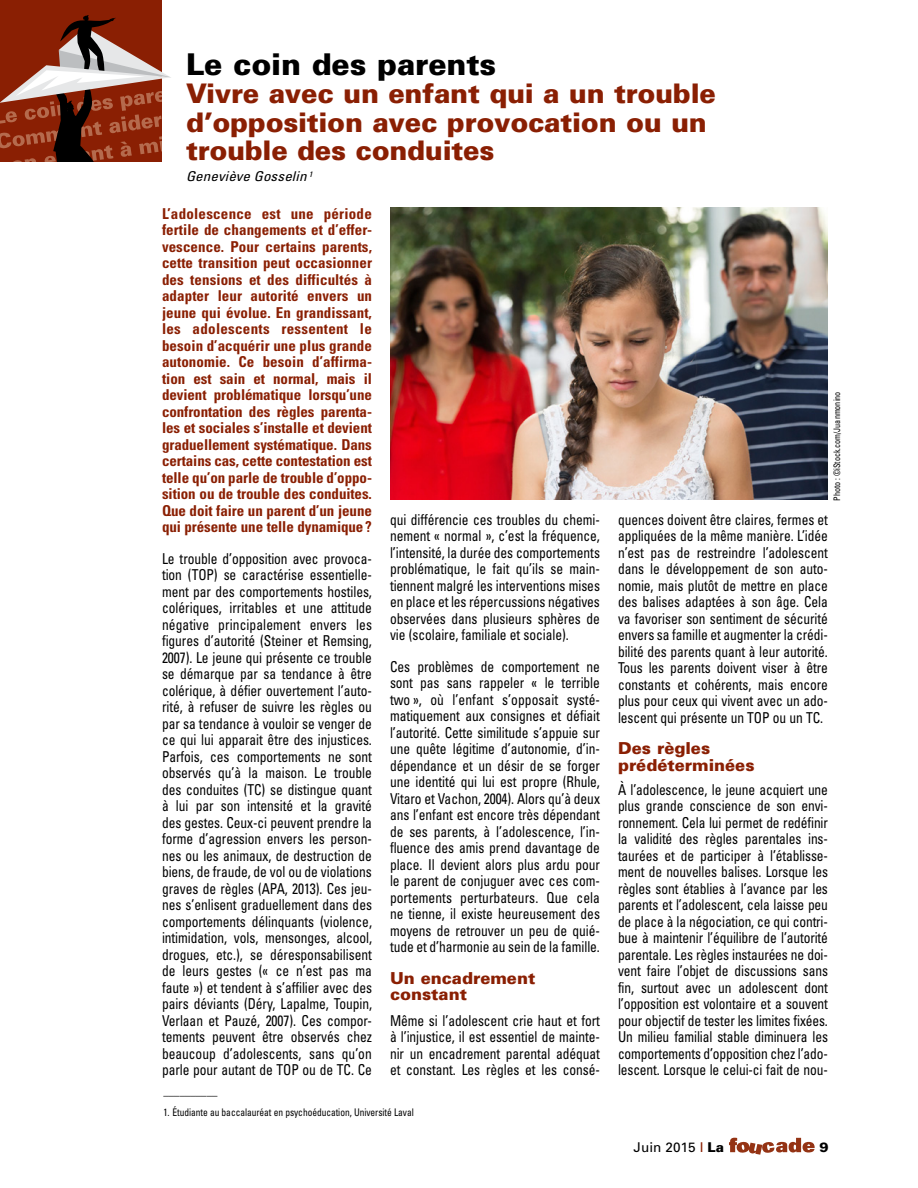
<style>
.page{position:relative;width:918px;height:1188px;background:#fff}
.page>*{position:absolute;margin:0;border:0;box-sizing:border-box;transform-origin:0 0}
.t1{font:900 30px "Univers";letter-spacing:-.005em;color:#000}
.t2{font:900 27px/28.5px "Univers";letter-spacing:-.01em;color:#8a1f03}
.t3{font:900 16.5px/16.5px "Univers";color:#8a1f03}
.t4{font:condensed 15px/16.5px "Univers";letter-spacing:-.005em;color:#000;text-align:justify;scale:.9 1}
.t5{font:700 condensed 15px/16.5px "Univers";letter-spacing:-.005em;color:#8a1f03;text-align:justify}
.t6{font:italic condensed 13.5px "Univers";letter-spacing:.01em;color:#000;scale:1.11 1}
.t7{font:13.5px "Univers";color:#000}
.t8{font:900 13.5px "Univers";color:#000}
.t9{font:condensed 12px "Univers";color:#000;scale:.9 1}
.t10{font:condensed 10.5px "Univers";letter-spacing:-.005em;color:#000;scale:.9 1}
.t11{font:condensed 9px "Univers";color:#000;scale:.9 1}
.s1{color:#8a1f03}
.s2{font-weight:900}
</style>
<div class="page">
<svg style="left:729px;top:1138px;width:86px;height:17px"></svg>
<div style="left:0;top:0;width:162px;height:162px;background:#8a1f03"></div>
<svg style="left:0;top:15px;width:171px;height:147px"></svg>
<img style="left:390px;top:208px;width:438px;height:292px">
<h1 class="t1" style="left:186px;top:46px;width:312px">Le coin des parents</h1>
<h2 class="t2" style="left:186px;top:79px;width:531px">Vivre avec un enfant qui a un trouble d’opposition avec provocation ou un trouble des conduites</h2>
<p class="t6" style="left:186px;top:168px;width:116px">Geneviève Gosselin <sup>1</sup></p>
<p class="t5" style="left:162px;top:205px;width:212px">L’adolescence est une période fertile de changements et d’effer&shy;vescence. Pour certains parents, cette transition peut occasionner des tensions et des difficultés à adapter leur autorité envers un jeune qui évolue. En grandissant, les adolescents ressentent le besoin d’acquérir une plus grande autonomie. Ce besoin d’affirma&shy;tion est sain et normal, mais il devient problématique lorsqu’une confrontation des règles parenta&shy;les et sociales s’installe et devient graduellement systématique. Dans certains cas, cette contestation est telle qu’on parle de trouble d’oppo&shy;sition ou de trouble des conduites.<br>Que doit faire un parent d’un jeune qui présente une telle dynamique?</p>
<p class="t4" style="left:162px;top:550px;width:235px">Le trouble d’opposition avec provoca&shy;tion (TOP) se caractérise essentielle&shy;ment par des comportements hostiles, colériques, irritables et une attitude négative principalement envers les figures d’autorité (Steiner et Remsing, 2007). Le jeune qui présente ce trouble se démarque par sa tendance à être colérique, à défier ouvertement l’auto&shy;rité, à refuser de suivre les règles ou par sa tendance à vouloir se venger de ce qui lui apparait être des injustices.<br>Parfois, ces comportements ne sont observés qu’à la maison. Le trouble des conduites (TC) se distingue quant à lui par son intensité et la gravité des gestes. Ceux-ci peuvent prendre la forme d’agression envers les person&shy;nes ou les animaux, de destruction de biens, de fraude, de vol ou de violations graves de règles (APA, 2013). Ces jeu&shy;nes s’enlisent graduellement dans des comportements délinquants (violence, intimidation, vols, mensonges, alcool, drogues, etc.), se déresponsabilisent de leurs gestes (« ce n’est pas ma faute ») et tendent à s’affilier avec des pairs déviants (Déry, Lapalme, Toupin, Verlaan et Pauzé, 2007). Ces compor&shy;tements peuvent être observés chez beaucoup d’adolescents, sans qu’on parle pour autant de TOP ou de TC. Ce</p>
<p class="t4" style="left:390px;top:511px;width:235px">qui différencie ces troubles du chemi&shy;nement « normal », c’est la fréquence, l’intensité, la durée des comportements problématique, le fait qu’ils se main&shy;tiennent malgré les interventions mises en place et les répercussions négatives observées dans plusieurs sphères de vie (scolaire, familiale et sociale).</p>
<p class="t4" style="left:390px;top:658px;width:235px">Ces problèmes de comportement ne sont pas sans rappeler « le terrible two », où l’enfant s’opposait systé&shy;matiquement aux consignes et défiait l’autorité. Cette similitude s’appuie sur une quête légitime d’autonomie, d’in&shy;dépendance et un désir de se forger une identité qui lui est propre (Rhule, Vitaro et Vachon, 2004). Alors qu’à deux ans l’enfant est encore très dépendant de ses parents, à l’adolescence, l’in&shy;fluence des amis prend davantage de place. Il devient alors plus ardu pour le parent de conjuguer avec ces com&shy;portements perturbateurs. Que cela ne tienne, il existe heureusement des moyens de retrouver un peu de quié&shy;tude et d’harmonie au sein de la famille.</p>
<p class="t3" style="left:390px;top:970px;width:147px">Un encadrement constant</p>
<p class="t4" style="left:390px;top:1012px;width:235px">Même si l’adolescent crie haut et fort à l’injustice, il est essentiel de mainte&shy;nir un encadrement parental adéquat et constant. Les règles et les consé-</p>
<p class="t9" style="left:164px;top:1083px;width:61px">__________</p>
<p class="t10" style="left:164px;top:1106px;width:280px">1. Étudiante au baccalauréat en psychoéducation, Université Laval</p>
<p class="t11" style="left:831px;top:501px;width:123px;rotate:-90deg">Photo : ©iStock.com/Juanmonino</p>
<p class="t4" style="left:618px;top:511px;width:235px">quences doivent être claires, fermes et appliquées de la même manière. L’idée n’est pas de restreindre l’adolescent dans le développement de son auto&shy;nomie, mais plutôt de mettre en place des balises adaptées à son âge. Cela va favoriser son sentiment de sécurité envers sa famille et augmenter la crédi&shy;bilité des parents quant à leur autorité.<br>Tous les parents doivent viser à être constants et cohérents, mais encore plus pour ceux qui vivent avec un ado&shy;lescent qui présente un TOP ou un TC.</p>
<p class="t3" style="left:618px;top:740px;width:138px">Des règles prédéterminées</p>
<p class="t4" style="left:618px;top:781px;width:235px">À l’adolescence, le jeune acquiert une plus grande conscience de son envi&shy;ronnement. Cela lui permet de redéfinir la validité des règles parentales ins&shy;taurées et de participer à l’établisse&shy;ment de nouvelles balises. Lorsque les règles sont établies à l’avance par les parents et l’adolescent, cela laisse peu de place à la négociation, ce qui contri&shy;bue à maintenir l’équilibre de l’autorité parentale. Les règles instaurées ne doi&shy;vent faire l’objet de discussions sans fin, surtout avec un adolescent dont l’opposition est volontaire et a souvent pour objectif de tester les limites fixées.<br>Un milieu familial stable diminuera les comportements d’opposition chez l’ado&shy;lescent. Lorsque le celui-ci fait de nou-</p>
<p class="t7" style="left:634px;top:1139px;width:92px">Juin 2015 <span class="s1">I</span> <span class="s2">La</span></p>
<p class="t8" style="left:819px;top:1139px;width:11px">9</p>
</div>
